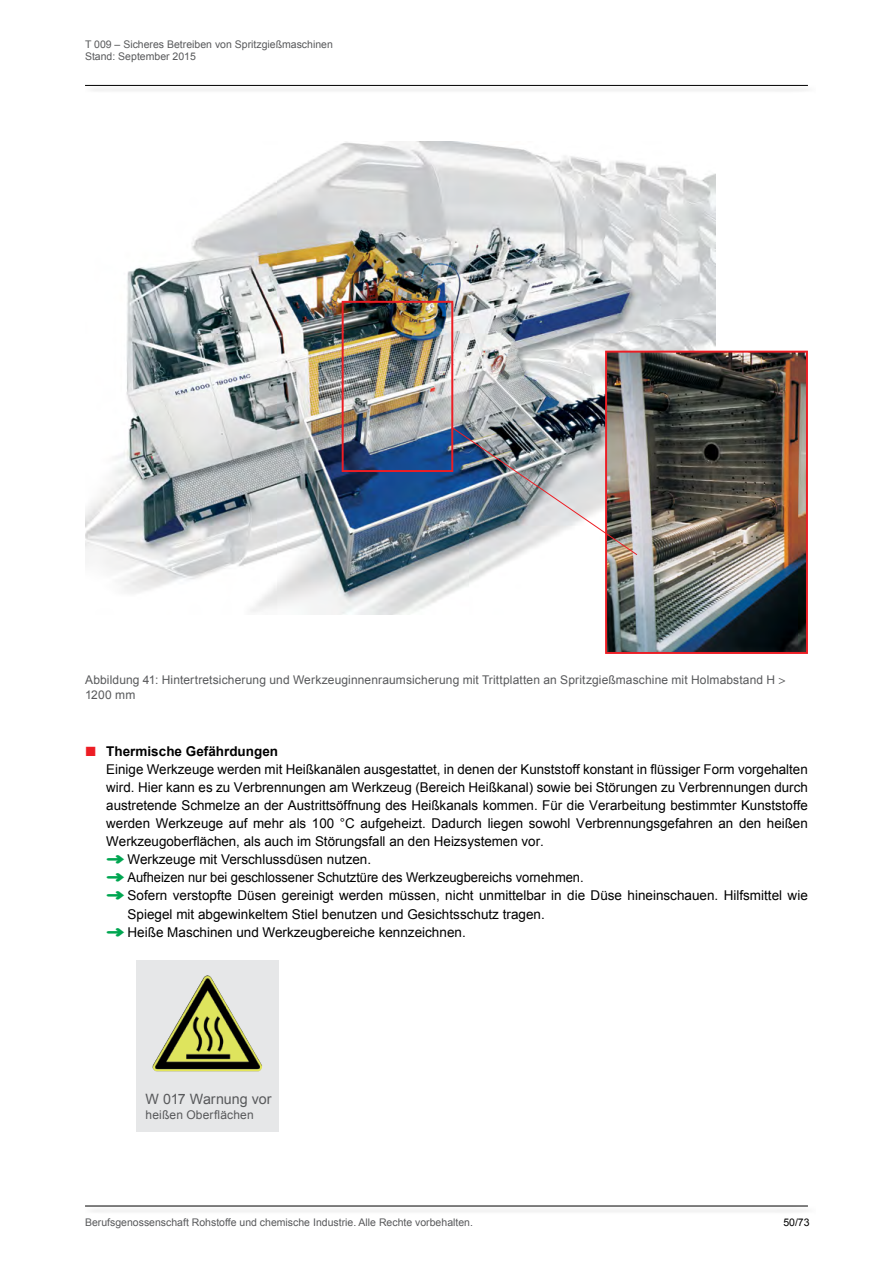
<style>
.page{position:relative;width:893px;height:1263px;background:#fff}
.page>*{position:absolute;margin:0;border:0;box-sizing:border-box;transform-origin:0 0}
.t1{font:14.25px "Arial";color:#58595b}
.Fliesstext{font:13.5px/18px "Arial";color:#000;text-align:justify}
.Fliesstext-2{font:13.5px "Arial";color:#000;scale:.96 1}
.t2{font:700 13.5px "Arial";color:#000}
.Bildunterschrift{font:12px/15px "Arial";letter-spacing:.01em;color:#58595b}
.t3{font:10.5px/12px "Arial";color:#58595b}
.t4{font:10.5px "Arial";color:#000}
.s1{font-family:"Helvetica Neue LT Std"}
.s2{color:#00a651}
</style>
<div class="page">
<div style="left:85px;top:1206px;width:731px;height:9px;background:#f7f7f7"></div>
<hr style="left:85px;top:1205px;width:723px;height:1px;background:#000">
<div style="left:85px;top:85px;width:731px;height:9px;background:#f7f7f7"></div>
<hr style="left:85px;top:85px;width:723px;height:1px;background:#000">
<img style="left:85px;top:141px;width:631px;height:473px">
<img style="left:608px;top:354px;width:197px;height:297px">
<div style="left:605px;top:351px;width:203px;height:303px;border:2px solid #ed1d24"></div>
<div style="left:342px;top:301px;width:111px;height:171px;border:2px solid #ed1d24"></div>
<img style="left:450px;top:426px;width:188px;height:130px">
<div style="left:136px;top:960px;width:143px;height:172px;background:#e6e7e8"></div>
<img style="left:153px;top:975px;width:109px;height:96px">
<p class="t3" style="left:85px;top:38px;width:249px">T 009 – Sicheres Betreiben von Spritzgießmaschinen<br>Stand: September 2015</p>
<p class="Bildunterschrift" style="left:85px;top:672px;width:702px">Abbildung 41: Hintertretsicherung und Werkzeuginnenraumsicherung mit Trittplatten an Spritzgießmaschine mit Holmabstand H <span class="s1">&gt;<br></span>1200 mm</p>
<p class="t2" style="left:106px;top:742px;width:173px">Thermische Gefährdungen</p>
<p class="Fliesstext" style="left:106px;top:760px;width:703px">Einige Werkzeuge werden mit Heißkanälen ausgestattet, in denen der Kunststoff konstant in flüssiger Form vorgehalten wird. Hier kann es zu Verbrennungen am Werkzeug (Bereich Heißkanal) sowie bei Störungen zu Verbrennungen durch austretende Schmelze an der Austrittsöffnung des Heißkanals kommen. Für die Verarbeitung bestimmter Kunststoffe werden Werkzeuge auf mehr als 100 °C aufgeheizt. Dadurch liegen sowohl Verbrennungsgefahren an den heißen Werkzeugoberflächen, als auch im Störungsfall an den Heizsystemen vor.</p>
<p class="Fliesstext" style="left:106px;top:851px;width:266px"><span class="s2">➜</span>Werkzeuge mit Verschlussdüsen nutzen.</p>
<p class="Fliesstext-2" style="left:106px;top:869px;width:499px"><span class="s2">➜</span>Aufheizen nur bei geschlossener Schutztüre des Werkzeugbereichs vornehmen.</p>
<p class="Fliesstext" style="left:128px;top:887px;width:682px;text-indent:-21px"><span class="s2">➜</span>Sofern verstopfte Düsen gereinigt werden müssen, nicht unmittelbar in die Düse hineinschauen. Hilfsmittel wie<br>Spiegel mit abgewinkeltem Stiel benutzen und Gesichtsschutz tragen.</p>
<p class="Fliesstext" style="left:106px;top:923px;width:361px"><span class="s2">➜</span>Heiße Maschinen und Werkzeugbereiche kennzeichnen.</p>
<p class="t1" style="left:146px;top:1089px;width:127px">W 017 Warnung vor</p>
<p class="Bildunterschrift" style="left:146px;top:1107px;width:110px">heißen Oberflächen</p>
<p class="t3" style="left:85px;top:1216px;width:389px">Berufsgenossenschaft Rohstoffe und chemische Industrie. Alle Rechte vorbehalten.</p>
<p class="t4" style="left:783px;top:1215px;width:28px">50/73</p>
</div>
